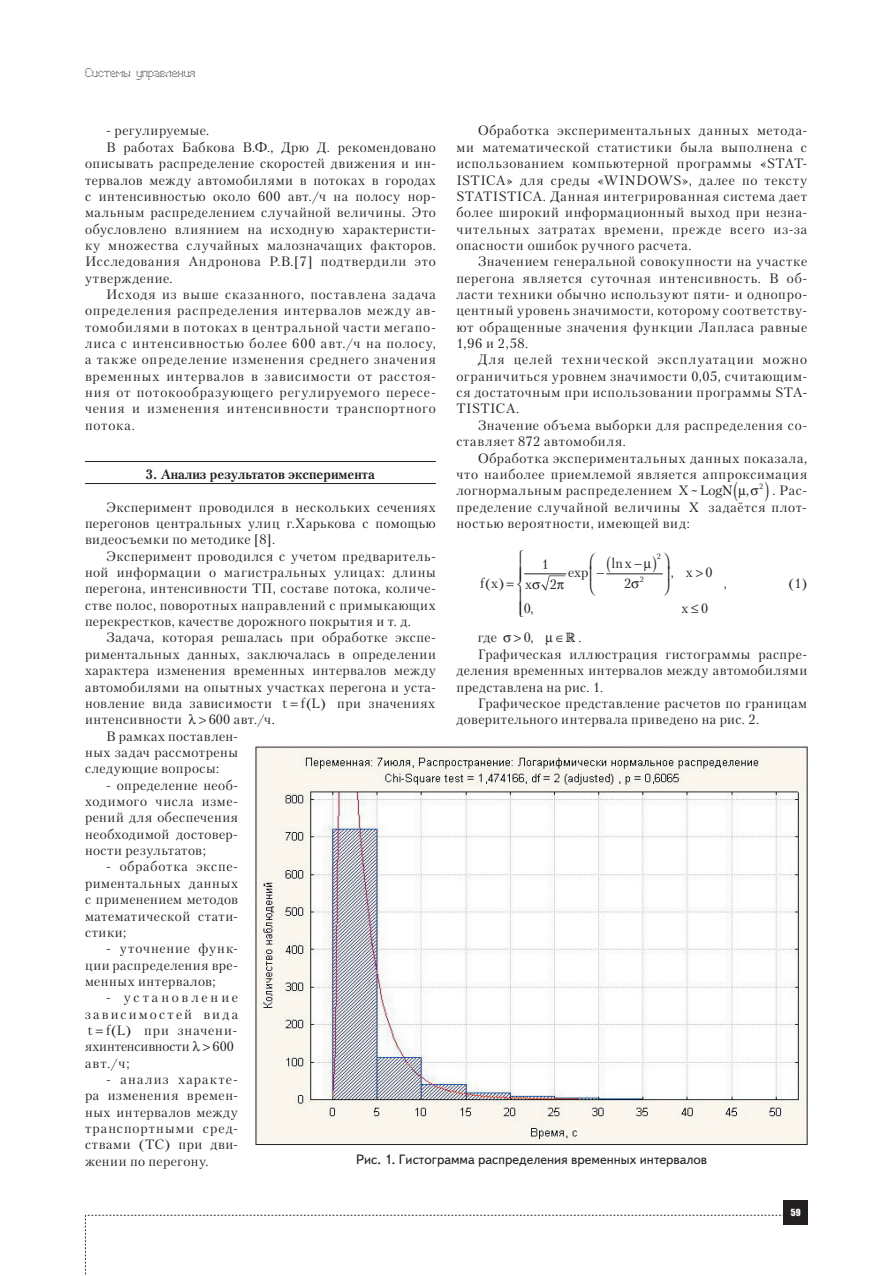
<style>
.page{position:relative;width:893px;height:1276px;background:#fff}
.page>*{position:absolute;margin:0;border:0;box-sizing:border-box;transform-origin:0 0}
.t1{font:13.5px/16.4px "Petersburg C";letter-spacing:.045em;color:#231f20;text-align:justify}
.t2{font:13.5px "Petersburg C";letter-spacing:.065em;color:#231f20}
.t3{font:13.5px "Text Book C";color:#231f20}
.t4{font:700 13.5px "Petersburg C";color:#231f20}
.t5{font:13.5px/16.4px "Petersburg C";letter-spacing:.005em;color:#231f20}
.t6{font:13.5px "Petersburg C";letter-spacing:.025em;color:#231f20}
.t7{font:12px "Perfo";letter-spacing:.015em;color:#231f20}
.t8{font:9px "Impact";color:#fff}
.t9{font:7.8px "Petersburg C";color:#231f20}
</style>
<div class="page">
<svg style="left:85px;top:1215px;width:699px;height:61px"></svg>
<div style="left:784px;top:1200px;width:24px;height:25px;background:#231f20"></div>
<hr style="left:85px;top:461px;width:351px;height:1px;background:#231f20">
<hr style="left:85px;top:483px;width:351px;height:1px;background:#231f20">
<hr style="left:524px;top:573px;width:42px;height:1px;background:#231f20">
<hr style="left:606px;top:573px;width:57px;height:1px;background:#231f20">
<img style="left:255px;top:745px;width:553px;height:400px">
<svg style="left:541px;top:575px;width:24px;height:15px"></svg>
<p class="t7" style="left:85px;top:66px;width:112px">Системы управления</p>
<p class="t6" style="left:106px;top:123px;width:104px">- регулируемые.</p>
<p class="t1" style="left:106px;top:139px;width:331px">В работах Бабкова В.Ф., Дрю Д. рекомендовано</p>
<p class="t1" style="left:85px;top:155px;width:352px">описывать распределение скоростей движения и ин-</p>
<p class="t1" style="left:85px;top:171px;width:352px">тервалов между автомобилями в потоках в городах</p>
<p class="t1" style="left:85px;top:188px;width:352px">с интенсивностью около 600 авт./ч на полосу нор-</p>
<p class="t1" style="left:85px;top:204px;width:352px">мальным распределением случайной величины. Это</p>
<p class="t1" style="left:85px;top:220px;width:352px">обусловлено влиянием на исходную характеристи-</p>
<p class="t1" style="left:85px;top:237px;width:352px">ку множества случайных малозначащих факторов.</p>
<p class="t1" style="left:85px;top:253px;width:352px">Исследования Андронова Р.В.[7] подтвердили это</p>
<p class="t1" style="left:85px;top:270px;width:89px">утверждение.</p>
<p class="t2" style="left:106px;top:286px;width:331px">Исходя из выше сказанного, поставлена задача</p>
<p class="t2" style="left:85px;top:302px;width:352px">определения распределения интервалов между ав-</p>
<p class="t2" style="left:85px;top:319px;width:352px">томобилями в потоках в центральной части мегапо-</p>
<p class="t2" style="left:85px;top:335px;width:352px">лиса с интенсивностью более 600 авт./ч на полосу,</p>
<p class="t1" style="left:85px;top:351px;width:352px">а также определение изменения среднего значения</p>
<p class="t2" style="left:85px;top:368px;width:352px">временных интервалов в зависимости от расстоя-</p>
<p class="t2" style="left:85px;top:384px;width:352px">ния от потокообразующего регулируемого пересе-</p>
<p class="t1" style="left:85px;top:400px;width:352px">чения и изменения интенсивности транспортного</p>
<p class="t1" style="left:85px;top:417px;width:51px">потока.</p>
<p class="t4" style="left:146px;top:466px;width:230px">3. Анализ результатов эксперимента</p>
<p class="t1" style="left:85px;top:498px;width:352px;text-indent:21px">Эксперимент проводился в нескольких сечениях перегонов центральных улиц г.Харькова с помощью видеосъемки по методике [8].</p>
<p class="t1" style="left:85px;top:547px;width:352px;text-indent:21px">Эксперимент проводился с учетом предваритель&shy;ной информации о магистральных улицах: длины перегона, интенсивности ТП, составе потока, количе&shy;стве полос, поворотных направлений с примыкающих перекрестков, качестве дорожного покрытия и т. д.</p>
<p class="t1" style="left:85px;top:629px;width:352px;text-indent:21px">Задача, которая решалась при обработке экспе&shy;риментальных данных, заключалась в определении характера изменения временных интервалов между автомобилями на опытных участках перегона и уста&shy;новление вида зависимости t f( )</p>
<p class="t1" style="left:311px;top:695px;width:10px">L</p>
<p class="t1" style="left:337px;top:695px;width:100px">при значениях</p>
<p class="t1" style="left:85px;top:711px;width:99px">интенсивности</p>
<p class="t1" style="left:209px;top:711px;width:68px">600 авт./ч.</p>
<p class="t1" style="left:106px;top:727px;width:133px">В рамках поставлен-</p>
<p class="t1" style="left:85px;top:744px;width:155px">ных задач рассмотрены</p>
<p class="t1" style="left:85px;top:760px;width:136px">следующие вопросы:</p>
<p class="t1" style="left:85px;top:776px;width:155px;text-indent:21px">- определение необ&shy;ходимого числа изме&shy;рений для обеспечения необходимой достовер&shy;ности результатов;</p>
<p class="t1" style="left:85px;top:858px;width:155px;text-indent:21px">- обработка экспе&shy;риментальных данных с применением методов математической стати&shy;стики;</p>
<p class="t1" style="left:85px;top:940px;width:155px;text-indent:21px">- уточнение функ&shy;ции распределения вре&shy;менных интервалов;</p>
<p class="t1" style="left:85px;top:989px;width:155px;text-indent:21px">- установление зависимостей вида t f()</p>
<p class="t1" style="left:117px;top:1022px;width:10px">L</p>
<p class="t5" style="left:85px;top:1022px;width:154px;text-indent:59px">при значени&shy;ях интенсивности</p>
<p class="t1" style="left:213px;top:1038px;width:23px">600</p>
<p class="t1" style="left:456px;top:122px;width:352px;text-indent:21px">Обработка экспериментальных данных метода&shy;ми математической статистики была выполнена с использованием компьютерной программы «STAT-ISTICA» для среды «WINDOWS», далее по тексту STATISTICA. Данная интегрированная система дает более широкий информационный выход при незна&shy;чительных затратах времени, прежде всего из-за опасности ошибок ручного расчета.</p>
<p class="t1" style="left:456px;top:253px;width:352px;text-indent:21px">Значением генеральной совокупности на участке перегона является суточная интенсивность. В об&shy;ласти техники обычно используют пяти- и однопро&shy;центный уровень значимости, которому соответству&shy;ют обращенные значения функции Лапласа равные 1,96 и 2,58.</p>
<p class="t1" style="left:456px;top:351px;width:352px;text-indent:21px">Для целей технической эксплуатации можно ограничиться уровнем значимости 0,05, считающим&shy;ся достаточным при использовании программы STA-TISTICA.</p>
<p class="t1" style="left:456px;top:417px;width:352px;text-indent:21px">Значение объема выборки для распределения со&shy;ставляет 872 автомобиля.</p>
<p class="t1" style="left:456px;top:449px;width:352px;text-indent:21px">Обработка экспериментальных данных показала, что наиболее приемлемой является аппроксимация логнормальным распределением X LogN</p>
<p class="t1" style="left:456px;top:482px;width:352px;text-indent:303px"><sup>2</sup> . Рас&shy;пределение случайной величины X задаётся плот&shy;ностью вероятности, имеющей вид:</p>
<p class="t1" style="left:691px;top:482px;width:9px">~</p>
<p class="t1" style="left:746px;top:482px;width:5px">,</p>
<p class="t1" style="left:480px;top:574px;width:19px">f x</p>
<p class="t1" style="left:525px;top:576px;width:8px">x</p>
<p class="t1" style="left:485px;top:574px;width:20px">( )</p>
<p class="t1" style="left:524px;top:600px;width:11px">0,</p>
<p class="t1" style="left:542px;top:555px;width:9px">1</p>
<p class="t1" style="left:611px;top:554px;width:32px">lnx−</p>
<p class="t9" style="left:657px;top:552px;width:6px">2</p>
<p class="t1" style="left:568px;top:564px;width:22px">exp</p>
<p class="t1" style="left:671px;top:564px;width:5px">,</p>
<p class="t9" style="left:640px;top:574px;width:6px">2</p>
<p class="t1" style="left:550px;top:576px;width:9px">2</p>
<p class="t1" style="left:624px;top:575px;width:9px">2</p>
<p class="t1" style="left:706px;top:564px;width:9px">0</p>
<p class="t1" style="left:686px;top:564px;width:8px">x</p>
<p class="t1" style="left:682px;top:600px;width:28px">x≤0</p>
<p class="t1" style="left:724px;top:574px;width:5px">,</p>
<p class="t1" style="left:789px;top:574px;width:20px">(1)</p>
<p class="t1" style="left:478px;top:629px;width:21px">где</p>
<p class="t1" style="left:524px;top:629px;width:11px">0,</p>
<p class="t1" style="left:579px;top:629px;width:5px">.</p>
<p class="t1" style="left:478px;top:646px;width:331px">Графическая иллюстрация гистограммы распре-</p>
<p class="t1" style="left:456px;top:662px;width:352px">деления временных интервалов между автомобилями</p>
<p class="t1" style="left:456px;top:678px;width:148px">представлена на рис. 1.</p>
<p class="t1" style="left:478px;top:695px;width:331px">Графическое представление расчетов по границам</p>
<p class="t1" style="left:456px;top:711px;width:304px">доверительного интервала приведено на рис. 2.</p>
<p class="t1" style="left:85px;top:1054px;width:46px">авт./ч;</p>
<p class="t1" style="left:85px;top:1071px;width:155px;text-indent:21px">- анализ характе&shy;ра изменения времен&shy;ных интервалов между транспортными сред&shy;ствами (ТС) при дви&shy;жении по перегону.</p>
<p class="t3" style="left:356px;top:1152px;width:353px">Рис. 1. Гистограмма распределения временных интервалов</p>
<p class="t8" style="left:791px;top:1205px;width:11px">59</p>
</div>
